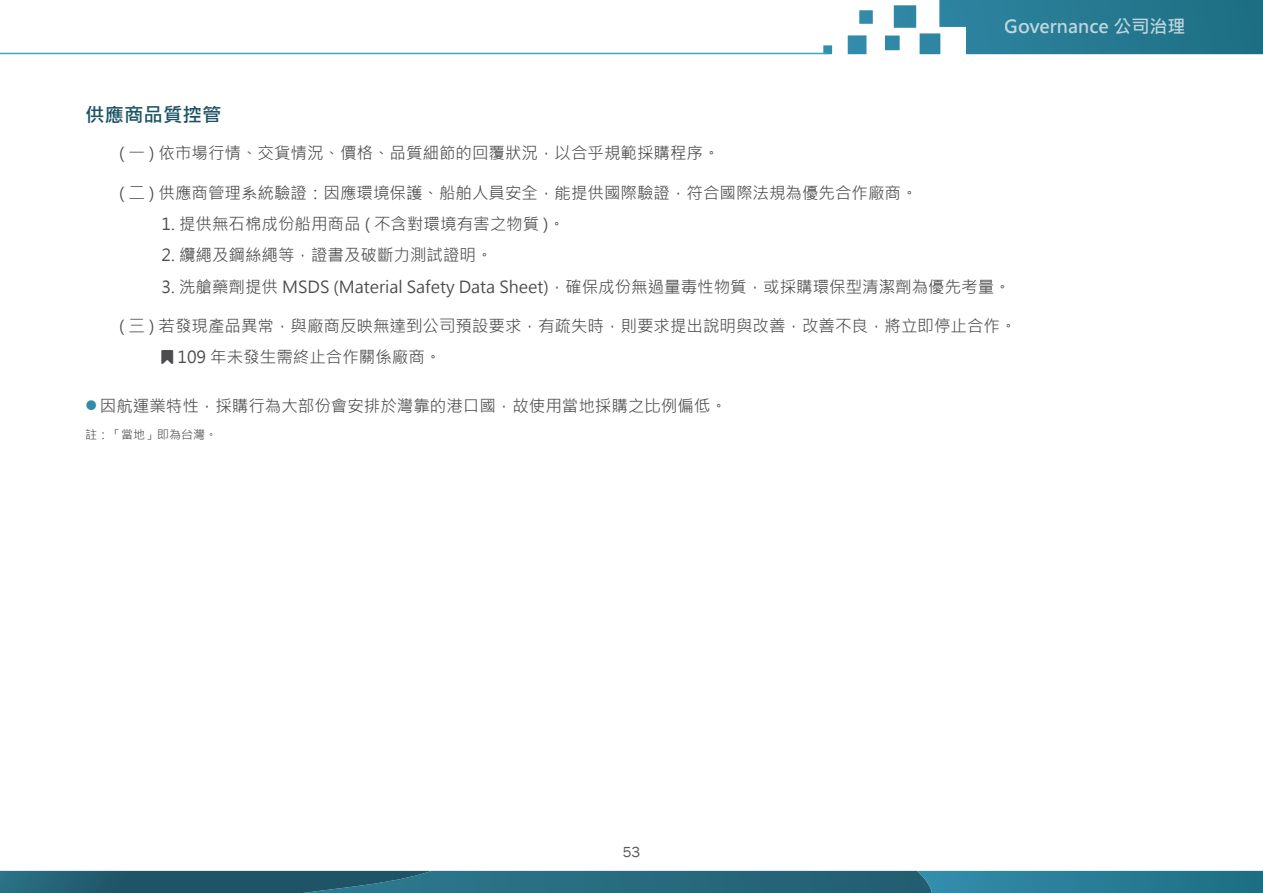
<style>
.page{position:relative;width:1263px;height:893px;background:#fff}
.page>*{position:absolute;margin:0;border:0;box-sizing:border-box;transform-origin:0 0}
._4號標題{font:700 19.5px "Microsoft Jheng Hei";color:#1d5365}
.t1{font:700 18px "Microsoft Jheng Hei";color:#fff}
.內文{font:16.5px "Microsoft Jheng Hei";color:#4c4c4e}
.t2{font:15px "Franklin Gothic";color:#58585b}
.t3{font:12px "Microsoft Jheng Hei";color:#4c4c4e}
.s1{font-size:12.3px;color:#318ca6}
</style>
<div class="page">
<svg style="left:0;top:871px;width:1263px;height:22px;background:#256a7f"></svg>
<svg style="left:823px;top:0;width:440px;height:54px"></svg>
<hr style="left:0;top:53px;width:827px;height:1px;background:#3ea3cb">
<p class="t1" style="left:1005px;top:15px;width:182px">Governance 公司治理</p>
<p class="_4號標題" style="left:85px;top:103px;width:138px">供應商品質控管</p>
<p class="內文" style="left:119px;top:143px;width:602px">( 一 ) 依市場行情、交貨情況、價格、品質細節的回覆狀況，以合乎規範採購程序。</p>
<p class="內文" style="left:119px;top:182px;width:800px">( 二 ) 供應商管理系統驗證：因應環境保護、船舶人員安全，能提供國際驗證，符合國際法規為優先合作廠商。</p>
<p class="內文" style="left:162px;top:214px;width:405px">1. 提供無石棉成份船用商品 ( 不含對環境有害之物質 )。</p>
<p class="內文" style="left:162px;top:245px;width:332px">2. 纜繩及鋼絲繩等，證書及破斷力測試證明。</p>
<p class="內文" style="left:162px;top:276px;width:851px">3. 洗艙藥劑提供 MSDS (Material Safety Data Sheet)，確保成份無過量毒性物質，或採購環保型清潔劑為優先考量。</p>
<p class="內文" style="left:119px;top:316px;width:899px">( 三 ) 若發現產品異常，與廠商反映無達到公司預設要求，有疏失時，則要求提出說明與改善，改善不良，將立即停止合作。</p>
<p class="內文" style="left:177px;top:347px;width:265px">109 年未發生需終止合作關係廠商。</p>
<p class="內文" style="left:85px;top:395px;width:643px"><span class="s1">●</span> 因航運業特性，採購行為大部份會安排於灣靠的港口國，故使用當地採購之比例偏低。</p>
<p class="t3" style="left:85px;top:427px;width:133px">註：「當地」即為台灣。</p>
<p class="t2" style="left:623px;top:842px;width:19px">53</p>
</div>
